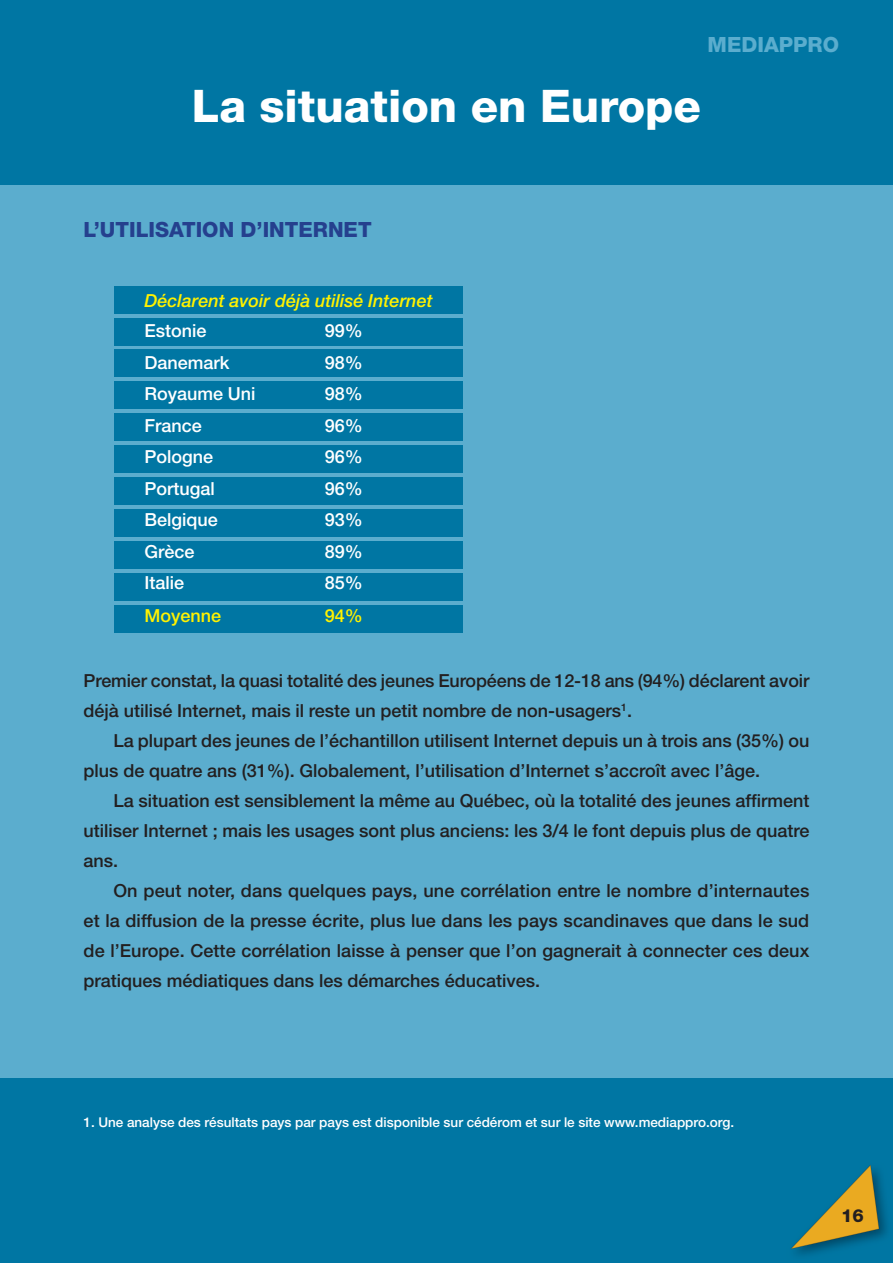
<style>
.page{position:relative;width:893px;height:1263px;background:#fff}
.page>*{position:absolute;margin:0;border:0;box-sizing:border-box;transform-origin:0 0}
.t1{font:800 45px "Helvetica Neue";color:#fff}
.t2{font:800 21px "Helvetica Neue";color:#25408e}
.t3{font:800 21px "Helvetica Neue";color:#5badce}
.t4{font:500 18px/30px "Helvetica Neue";color:#231f20}
.t5{font:500 18px "Helvetica Neue";color:#fff}
.t6{font:italic 500 18px "Helvetica Neue";color:#fff200}
.t7{font:500 18px "Helvetica Neue";color:#fff200}
.t8{font:800 18px "Helvetica Neue";color:#231f20}
.t9{font:500 13.5px "Helvetica Neue";color:#fff}
</style>
<div class="page">
<div style="left:0;top:0;width:892px;height:200px;background:#0076a3"></div>
<div style="left:0;top:1063px;width:892px;height:200px;background:#0076a3"></div>
<div style="left:0;top:185px;width:892px;height:893px;background:#5badce"></div>
<img style="left:795px;top:1173px;width:92px;height:82px">
<svg style="left:791px;top:1165px;width:88px;height:84px"></svg>
<div style="left:114px;top:286px;width:349px;height:27px;background:#0076a3"></div>
<div style="left:114px;top:318px;width:349px;height:27px;background:#0076a3"></div>
<div style="left:114px;top:350px;width:349px;height:27px;background:#0076a3"></div>
<div style="left:114px;top:381px;width:349px;height:28px;background:#0076a3"></div>
<div style="left:114px;top:413px;width:349px;height:28px;background:#0076a3"></div>
<div style="left:114px;top:445px;width:349px;height:28px;background:#0076a3"></div>
<div style="left:114px;top:477px;width:349px;height:28px;background:#0076a3"></div>
<div style="left:114px;top:509px;width:349px;height:28px;background:#0076a3"></div>
<div style="left:114px;top:541px;width:349px;height:28px;background:#0076a3"></div>
<div style="left:114px;top:573px;width:349px;height:27px;background:#0076a3"></div>
<div style="left:114px;top:605px;width:349px;height:27px;background:#0076a3"></div>
<p class="t3" style="left:707px;top:37px;width:133px">MEDIAPPRO</p>
<h1 class="t1" style="left:192px;top:90px;width:510px">La situation en Europe</h1>
<p class="t2" style="left:84px;top:222px;width:289px">L’UTILISATION D’INTERNET</p>
<p class="t6" style="left:144px;top:294px;width:290px">Déclarent avoir déjà utilisé Internet</p>
<p class="t5" style="left:144px;top:324px;width:64px">Estonie</p>
<p class="t5" style="left:325px;top:324px;width:40px">99%</p>
<p class="t5" style="left:144px;top:356px;width:87px">Danemark</p>
<p class="t5" style="left:325px;top:356px;width:40px">98%</p>
<p class="t5" style="left:144px;top:387px;width:113px">Royaume Uni</p>
<p class="t5" style="left:325px;top:387px;width:40px">98%</p>
<p class="t5" style="left:144px;top:419px;width:59px">France</p>
<p class="t5" style="left:325px;top:419px;width:40px">96%</p>
<p class="t5" style="left:144px;top:450px;width:70px">Pologne</p>
<p class="t5" style="left:325px;top:450px;width:40px">96%</p>
<p class="t5" style="left:144px;top:482px;width:72px">Portugal</p>
<p class="t5" style="left:325px;top:482px;width:40px">96%</p>
<p class="t5" style="left:144px;top:513px;width:75px">Belgique</p>
<p class="t5" style="left:325px;top:513px;width:40px">93%</p>
<p class="t5" style="left:144px;top:545px;width:52px">Grèce</p>
<p class="t5" style="left:325px;top:545px;width:40px">89%</p>
<p class="t5" style="left:144px;top:576px;width:41px">Italie</p>
<p class="t5" style="left:325px;top:576px;width:40px">85%</p>
<p class="t7" style="left:144px;top:609px;width:78px">Moyenne</p>
<p class="t7" style="left:325px;top:609px;width:40px">94%</p>
<p class="t4" style="left:84px;top:668px;width:727px">Premier constat, la quasi totalité des jeunes Européens de 12-18 ans (94%) déclarent avoir déjà utilisé Internet, mais il reste un petit nombre de non-usagers<sup>1</sup>.</p>
<p class="t4" style="left:84px;top:728px;width:727px;text-indent:30px">La plupart des jeunes de l’échantillon utilisent Internet depuis un à trois ans (35%) ou plus de quatre ans (31%). Globalement, l’utilisation d’Internet s’accroît avec l’âge.</p>
<p class="t4" style="left:84px;top:788px;width:727px;text-align:justify;text-indent:30px">La situation est sensiblement la même au Québec, où la totalité des jeunes affirment utiliser Internet ; mais les usages sont plus anciens: les 3/4 le font depuis plus de quatre ans.</p>
<p class="t4" style="left:84px;top:878px;width:727px;text-align:justify;text-indent:30px">On peut noter, dans quelques pays, une corrélation entre le nombre d’internautes et la diffusion de la presse écrite, plus lue dans les pays scandinaves que dans le sud de l’Europe. Cette corrélation laisse à penser que l’on gagnerait à connecter ces deux pratiques médiatiques dans les démarches éducatives.</p>
<p class="t9" style="left:84px;top:1118px;width:652px">1. Une analyse des résultats pays par pays est disponible sur cédérom et sur le site www.mediappro.org.</p>
<p class="t8" style="left:841px;top:1209px;width:24px">16</p>
</div>
